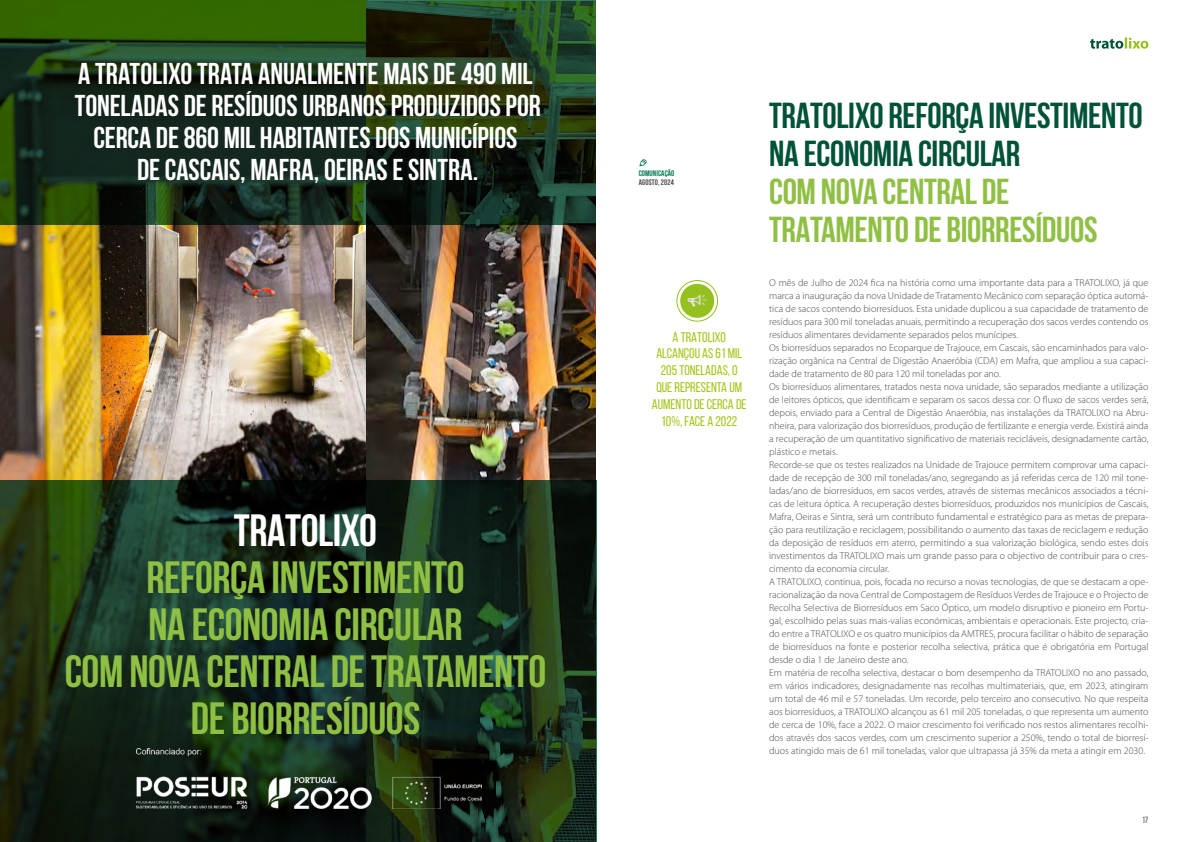
<style>
.page{position:relative;width:1191px;height:842px;background:#fff}
.page>*{position:absolute;margin:0;border:0;box-sizing:border-box;transform-origin:0 0}
.t1{font:700 45px/47px "Bebas Neue";letter-spacing:-.01em;color:#8fc043;text-align:center}
.t2{font:700 45px "Bebas Neue";letter-spacing:-.01em;color:#fff}
.t3{font:700 36px/38px "Bebas Neue";letter-spacing:-.01em;color:#005239}
.t4{font:700 36px/38px "Bebas Neue";letter-spacing:-.01em;color:#8fc043}
.t5{font:700 30px/32px "Bebas Neue";letter-spacing:-.005em;color:#fff;text-align:center}
.t6{font:20px "Modern Pictograms";color:#e3e3e3}
.t7{font:14px/16.8px "Bebas Neue";color:#a2c617;text-align:center}
.t8{font:13px "Modern Pictograms";color:#007653}
.t9{font:300 10px/13px "Myriad Pro";color:#4a4a49}
.t10{font:9px "Bebas Neue";color:#4a4a49}
.t11{font:700 8px "Bebas Neue";letter-spacing:.015em;color:#007653}
.t12{font:700 8px "Bebas Neue";letter-spacing:.015em;color:#4a4a49}
</style>
<div class="page">
<svg style="left:1090px;top:38px;width:58px;height:11px"></svg>
<img style="left:0;top:225px;width:366px;height:255px">
<div style="left:680px;top:284px;width:34px;height:34px;background:#95c11f;border-radius:50%"></div>
<div style="left:676px;top:280px;width:42px;height:42px;border:1px solid #95c11f;border-radius:50%"></div>
<img style="left:366px;top:225px;width:230px;height:255px">
<svg style="left:0;top:480px;width:596px;height:362px;background:#172b1a"></svg>
<svg style="left:0;top:0;width:596px;height:225px;background:#1c3417"></svg>
<img style="left:136px;top:748px;width:346px;height:60px">
<h3 class="t5" style="left:75px;top:57px;width:468px">A TRATOLIXO TRATA ANUALMENTE MAIS DE 490 MIL TONELADAS DE RESÍDUOS URBANOS PRODUZIDOS POR CERCA DE 860 MIL HABITANTES DOS MUNICÍPIOS<br>DE CASCAIS, MAFRA, OEIRAS E SINTRA.</h3>
<h1 class="t2" style="left:234px;top:506px;width:144px">TRATOLIXO</h1>
<h1 class="t1" style="left:65px;top:553px;width:483px">REFORÇA INVESTIMENTO<br>NA ECONOMIA CIRCULAR<br>COM NOVA CENTRAL DE TRATAMENTO<br>DE BIORRESÍDUOS</h1>
<h3 class="t8" style="left:638px;top:155px;width:10px">e</h3>
<p class="t11" style="left:638px;top:169px;width:37px">COMUNICAÇÃO</p>
<p class="t12" style="left:638px;top:178px;width:37px">AGOSTO, 2024</p>
<h3 class="t6" style="left:686px;top:290px;width:23px">Y</h3>
<h3 class="t7" style="left:652px;top:328px;width:96px">A TRATOLIXO<br>ALCANÇOU AS 61 MIL<br>205 TONELADAS, O<br>QUE REPRESENTA UM<br>AUMENTO DE CERCA DE<br>10%, FACE A 2022</h3>
<h2 class="t3" style="left:769px;top:96px;width:375px">TRATOLIXO REFORÇA INVESTIMENTO<br>NA ECONOMIA CIRCULAR</h2>
<h2 class="t4" style="left:769px;top:172px;width:330px">COM NOVA CENTRAL DE<br>TRATAMENTO DE BIORRESÍDUOS</h2>
<p class="t9" style="left:769px;top:276px;width:381px">O mês de Julho de 2024 fica na história como uma importante data para a TRATOLIXO, já que marca a inauguração da nova Unidade de Tratamento Mecânico com separação óptica automá&shy;tica de sacos contendo biorresíduos. Esta unidade duplicou a sua capacidade de tratamento de resíduos para 300 mil toneladas anuais, permitindo a recuperação dos sacos verdes contendo os resíduos alimentares devidamente separados pelos munícipes.<br>Os biorresíduos separados no Ecoparque de Trajouce, em Cascais, são encaminhados para valo&shy;rização orgânica na Central de Digestão Anaeróbia (CDA) em Mafra, que ampliou a sua capaci&shy;dade de tratamento de 80 para 120 mil toneladas por ano.<br>Os biorresíduos alimentares, tratados nesta nova unidade, são separados mediante a utilização de leitores ópticos, que identificam e separam os sacos dessa cor. O fluxo de sacos verdes será, depois, enviado para a Central de Digestão Anaeróbia, nas instalações da TRATOLIXO na Abru&shy;nheira, para valorização dos biorresíduos, produção de fertilizante e energia verde. Existirá ainda a recuperação de um quantitativo significativo de materiais recicláveis, designadamente cartão, plástico e metais.<br>Recorde-se que os testes realizados na Unidade de Trajouce permitem comprovar uma capaci&shy;dade de recepção de 300 mil toneladas/ano, segregando as já referidas cerca de 120 mil tone&shy;ladas/ano de biorresíduos, em sacos verdes, através de sistemas mecânicos associados a técni&shy;cas de leitura óptica. A recuperação destes biorresíduos, produzidos nos municípios de Cascais, Mafra, Oeiras e Sintra, será um contributo fundamental e estratégico para as metas de prepara&shy;ção para reutilização e reciclagem, possibilitando o aumento das taxas de reciclagem e redução da deposição de resíduos em aterro, permitindo a sua valorização biológica, sendo estes dois investimentos da TRATOLIXO mais um grande passo para o objectivo de contribuir para o cres&shy;cimento da economia circular.<br>A TRATOLIXO, continua, pois, focada no recurso a novas tecnologias, de que se destacam a ope&shy;racionalização da nova Central de Compostagem de Resíduos Verdes de Trajouce e o Projecto de Recolha Selectiva de Biorresíduos em Saco Óptico, um modelo disruptivo e pioneiro em Portu&shy;gal, escolhido pelas suas mais-valias económicas, ambientais e operacionais. Este projecto, cria&shy;do entre a TRATOLIXO e os quatro municípios da AMTRES, procura facilitar o hábito de separação de biorresíduos na fonte e posterior recolha selectiva, prática que é obrigatória em Portugal desde o dia 1 de Janeiro deste ano.<br>Em matéria de recolha selectiva, destacar o bom desempenho da TRATOLIXO no ano passado, em vários indicadores, designadamente nas recolhas multimateriais, que, em 2023, atingiram um total de 46 mil e 57 toneladas. Um recorde, pelo terceiro ano consecutivo. No que respeita aos biorresíduos, a TRATOLIXO alcançou as 61 mil 205 toneladas, o que representa um aumento de cerca de 10%, face a 2022. O maior crescimento foi verificado nos restos alimentares recolhi&shy;dos através dos sacos verdes, com um crescimento superior a 250%, tendo o total de biorresí&shy;duos atingido mais de 61 mil toneladas, valor que ultrapassa já 35% da meta a atingir em 2030.</p>
<p class="t10" style="left:1142px;top:815px;width:8px">17</p>
</div>
